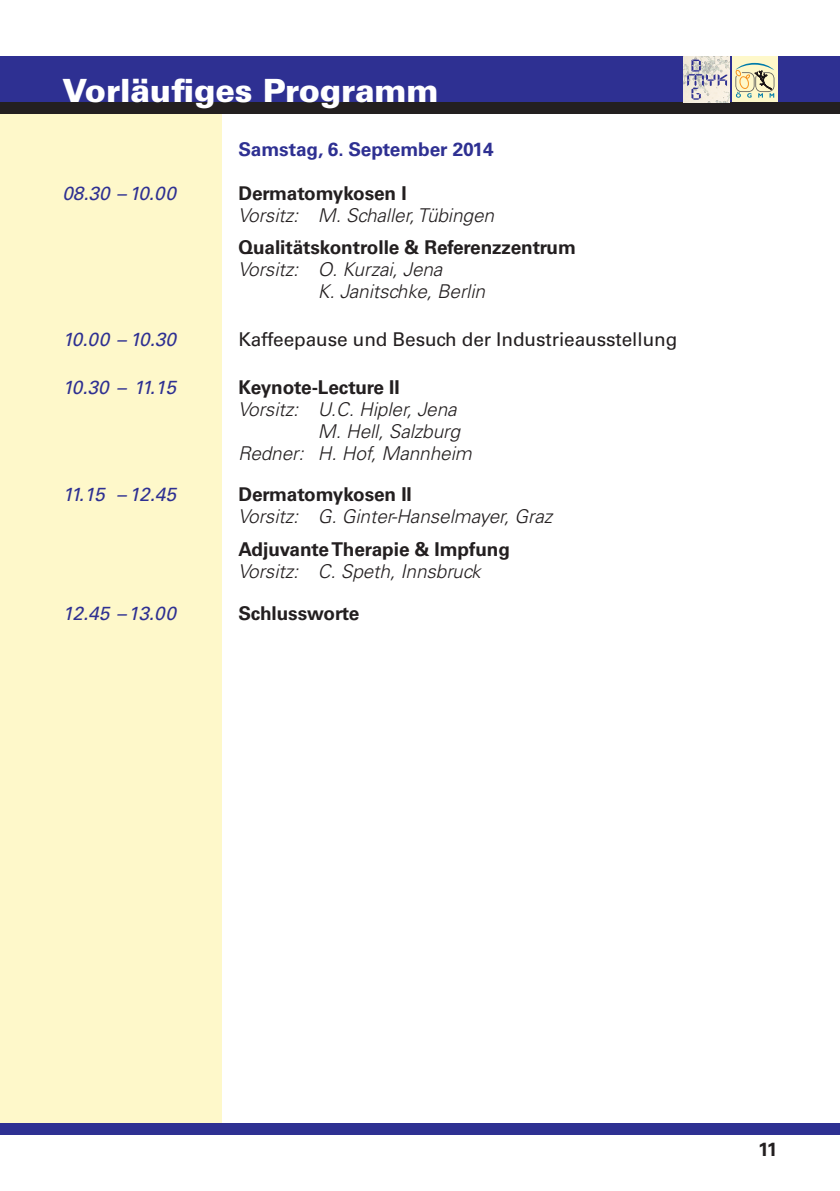
<style>
.page{position:relative;width:840px;height:1191px;background:#fff}
.page>*{position:absolute;margin:0;border:0;box-sizing:border-box;transform-origin:0 0}
.t1{font:900 32px "Univers LT Std";letter-spacing:-.005em;color:#fff}
.t2{font:italic 300 19px/22px "Univers LT Std";letter-spacing:-.005em;color:#231f20}
.t3{font:700 19px "Univers LT Std";letter-spacing:-.005em;color:#231f20}
.t4{font:italic 19px "Univers LT Std";letter-spacing:-.02em;color:#2e3092}
.t5{font:19px "Univers LT Std";letter-spacing:-.005em;color:#231f20}
.t6{font:700 19px "Univers LT Std";letter-spacing:-.005em;color:#2e3092}
</style>
<div class="page">
<div style="left:0;top:113px;width:221px;height:1010px;background:#fef8ca"></div>
<div style="left:0;top:57px;width:839px;height:45px;background:#2e3092"></div>
<div style="left:0;top:102px;width:839px;height:11px;background:#231f20"></div>
<div style="left:0;top:1123px;width:839px;height:11px;background:#2e3092"></div>
<img style="left:683px;top:57px;width:46px;height:45px">
<svg style="left:686px;top:60px;width:40px;height:40px;background:#cbc8cb"></svg>
<div style="left:731px;top:57px;width:46px;height:45px;background:#fef8ca"></div>
<svg style="left:735px;top:63px;width:39px;height:35px"></svg>
<h1 class="t1" style="left:62px;top:79px;width:377px">Vorläufiges Programm</h1>
<p class="t6" style="left:238px;top:142px;width:257px">Samstag, 6. September 2014</p>
<p class="t4" style="left:62px;top:186px;width:115px">08.30 – 10.00</p>
<p class="t3" style="left:238px;top:186px;width:170px">Dermatomykosen I</p>
<p class="t2" style="left:238px;top:206px;width:257px">Vorsitz: M. Schaller, Tübingen</p>
<p class="t3" style="left:238px;top:241px;width:339px">Qualitätskontrolle &amp; Referenzzentrum</p>
<p class="t2" style="left:317px;top:260px;width:169px;text-indent:-80px">Vorsitz: O. Kurzai, Jena<br>K. Janitschke, Berlin</p>
<p class="t4" style="left:62px;top:332px;width:115px">10.00 – 10.30</p>
<p class="t5" style="left:238px;top:332px;width:440px">Kaffeepause und Besuch der Industrieausstellung</p>
<p class="t4" style="left:62px;top:380px;width:115px">10.30 – 11.15</p>
<p class="t3" style="left:238px;top:380px;width:163px">Keynote-Lecture II</p>
<p class="t2" style="left:238px;top:399px;width:220px">Vorsitz: U.C. Hipler, Jena</p>
<p class="t2" style="left:317px;top:421px;width:144px">M. Hell, Salzburg</p>
<p class="t2" style="left:238px;top:443px;width:235px">Redner: H. Hof, Mannheim</p>
<p class="t4" style="left:62px;top:488px;width:115px">11.15 – 12.45</p>
<p class="t3" style="left:238px;top:488px;width:175px">Dermatomykosen II</p>
<p class="t2" style="left:238px;top:507px;width:315px">Vorsitz: G. Ginter-Hanselmayer, Graz</p>
<p class="t3" style="left:238px;top:542px;width:273px">AdjuvanteTherapie &amp; Impfung</p>
<p class="t2" style="left:238px;top:561px;width:244px">Vorsitz: C. Speth, Innsbruck</p>
<p class="t4" style="left:62px;top:606px;width:115px">12.45 –13.00</p>
<p class="t3" style="left:238px;top:606px;width:122px">Schlussworte</p>
<p class="t3" style="left:757px;top:1142px;width:21px">11</p>
</div>
